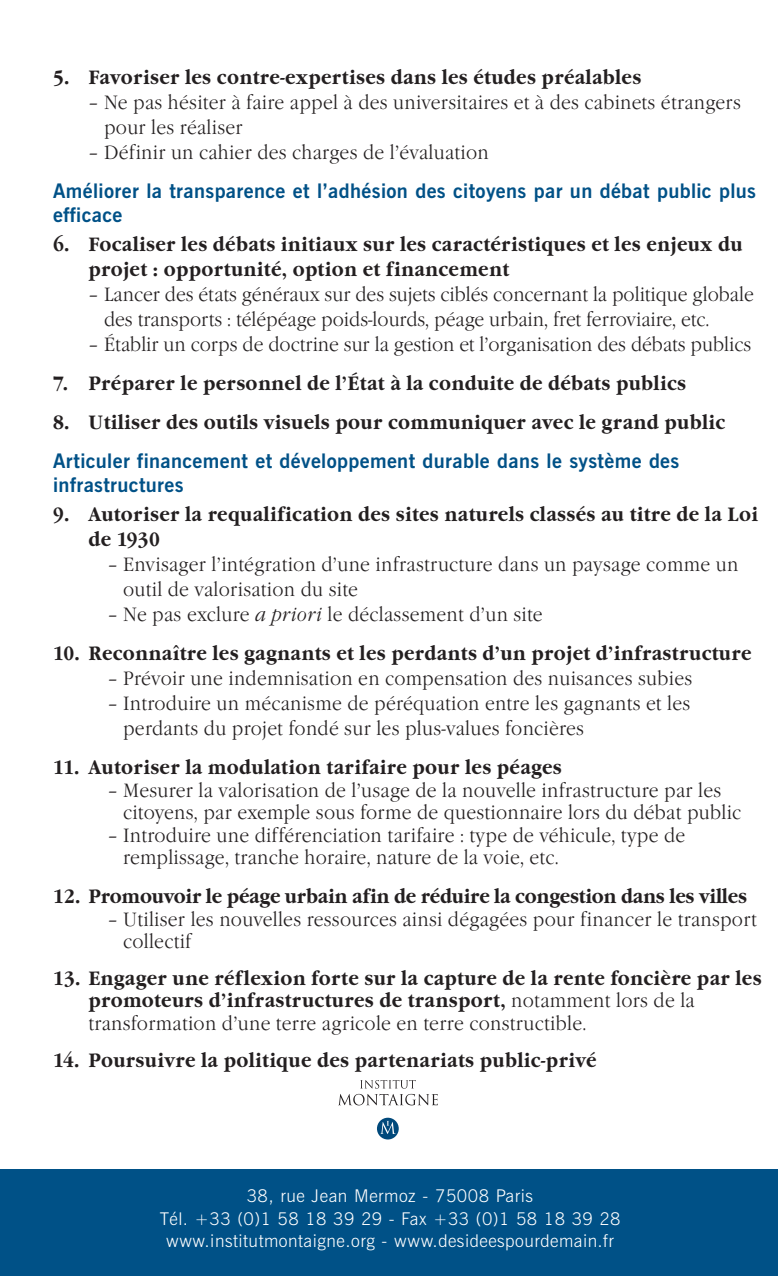
<style>
.page{position:relative;width:780px;height:1276px;background:#fff}
.page>*{position:absolute;margin:0;border:0;box-sizing:border-box;transform-origin:0 0}
.t1{font:300 20px/25px "Garamond Itc T";letter-spacing:.015em;color:#231f20;scale:.9 1}
.t2{font:700 20px/25px "Garamond Itc T";letter-spacing:.02em;color:#231f20;scale:.9 1}
.t3{font:700 20px/24.5px "News Gothic BT";letter-spacing:.02em;color:#005187}
.t4{font:700 20px "Garamond Itc T";letter-spacing:-.01em;color:#231f20;scale:.9 1}
.t5{font:300 17.5px/22.5px "News Gothic BT";letter-spacing:.03em;color:#fff;text-align:center}
.s1{font-style:italic}
.s2{font-weight:300}
</style>
<div class="page">
<div style="left:0;top:1169px;width:778px;height:107px;background:#005187"></div>
<svg style="left:377px;top:1117px;width:22px;height:22px"></svg>
<svg style="left:380px;top:1121px;width:16px;height:13px"></svg>
<img style="left:338px;top:1080px;width:99px;height:26px">
<p class="t2" style="left:53px;top:65px;width:655px">5. Favoriser les contre-expertises dans les études préalables</p>
<p class="t1" style="left:104px;top:90px;width:709px;text-indent:-15px">– Ne pas hésiter à faire appel à des universitaires et à des cabinets étrangers pour les réaliser</p>
<p class="t1" style="left:89px;top:140px;width:446px">– Définir un cahier des charges de l’évaluation</p>
<p class="t3" style="left:53px;top:178px;width:704px">Améliorer la transparence et l’adhésion des citoyens par un débat public plus efficace</p>
<p class="t2" style="left:88px;top:232px;width:728px;text-indent:-35px">6. Focaliser les débats initiaux sur les caractéristiques et les enjeux du projet : opportunité, option et financement</p>
<p class="t1" style="left:104px;top:282px;width:723px;text-indent:-15px">– Lancer des états généraux sur des sujets ciblés concernant la politique globale des transports : télépéage poids-lourds, péage urbain, fret ferroviaire, etc.</p>
<p class="t1" style="left:89px;top:332px;width:737px">– Établir un corps de doctrine sur la gestion et l’organisation des débats publics</p>
<p class="t2" style="left:53px;top:371px;width:704px">7. Préparer le personnel de l’État à la conduite de débats publics</p>
<p class="t2" style="left:53px;top:410px;width:748px">8. Utiliser des outils visuels pour communiquer avec le grand public</p>
<p class="t3" style="left:53px;top:448px;width:627px">Articuler financement et développement durable dans le système des infrastructures</p>
<p class="t2" style="left:88px;top:501px;width:745px;text-indent:-35px">9. Autoriser la requalification des sites naturels classés au titre de la Loi de 1930</p>
<p class="t1" style="left:123px;top:551px;width:685px;text-indent:-15px">– Envisager l’intégration d’une infrastructure dans un paysage comme un outil de valorisation du site</p>
<p class="t1" style="left:108px;top:601px;width:484px">– Ne pas exclure <span class="s1">a priori</span> le déclassement d’un site</p>
<p class="t2" style="left:53px;top:641px;width:777px">10. Reconnaître les gagnants et les perdants d’un projet d’infrastructure</p>
<p class="t1" style="left:108px;top:666px;width:650px">– Prévoir une indemnisation en compensation des nuisances subies</p>
<p class="t1" style="left:123px;top:691px;width:631px;text-indent:-15px">– Introduire un mécanisme de péréquation entre les gagnants et les perdants du projet fondé sur les plus-values foncières</p>
<p class="t2" style="left:53px;top:755px;width:566px">11. Autoriser la modulation tarifaire pour les péages</p>
<p class="t1" style="left:123px;top:779px;width:688px;line-height:22.5px;text-indent:-15px">– Mesurer la valorisation de l’usage de la nouvelle infrastructure par les citoyens, par exemple sous forme de questionnaire lors du débat public</p>
<p class="t1" style="left:123px;top:824px;width:626px;line-height:22.5px;text-indent:-15px">– Introduire une différenciation tarifaire : type de véhicule, type de remplissage, tranche horaire, nature de la voie, etc.</p>
<p class="t4" style="left:53px;top:885px;width:772px">12. Promouvoir le péage urbain afin de réduire la congestion dans les villes</p>
<p class="t1" style="left:123px;top:908px;width:705px;line-height:22.5px;text-indent:-15px">– Utiliser les nouvelles ressources ainsi dégagées pour financer le transport collectif</p>
<p class="t2" style="left:88px;top:967px;width:749px;line-height:22.5px;text-indent:-35px">13. Engager une réflexion forte sur la capture de la rente foncière par les promoteurs d’infrastructures de transport, <span class="s2">notamment lors de la transformation d’une terre agricole en terre constructible.</span></p>
<p class="t2" style="left:53px;top:1047px;width:605px">14. Poursuivre la politique des partenariats public-privé</p>
<p class="t5" style="left:160px;top:1185px;width:462px">38, rue Jean Mermoz - 75008 Paris<br>Tél. +33 (0)1 58 18 39 29 - Fax +33 (0)1 58 18 39 28 www.institutmontaigne.org - www.desideespourdemain.fr</p>
</div>
